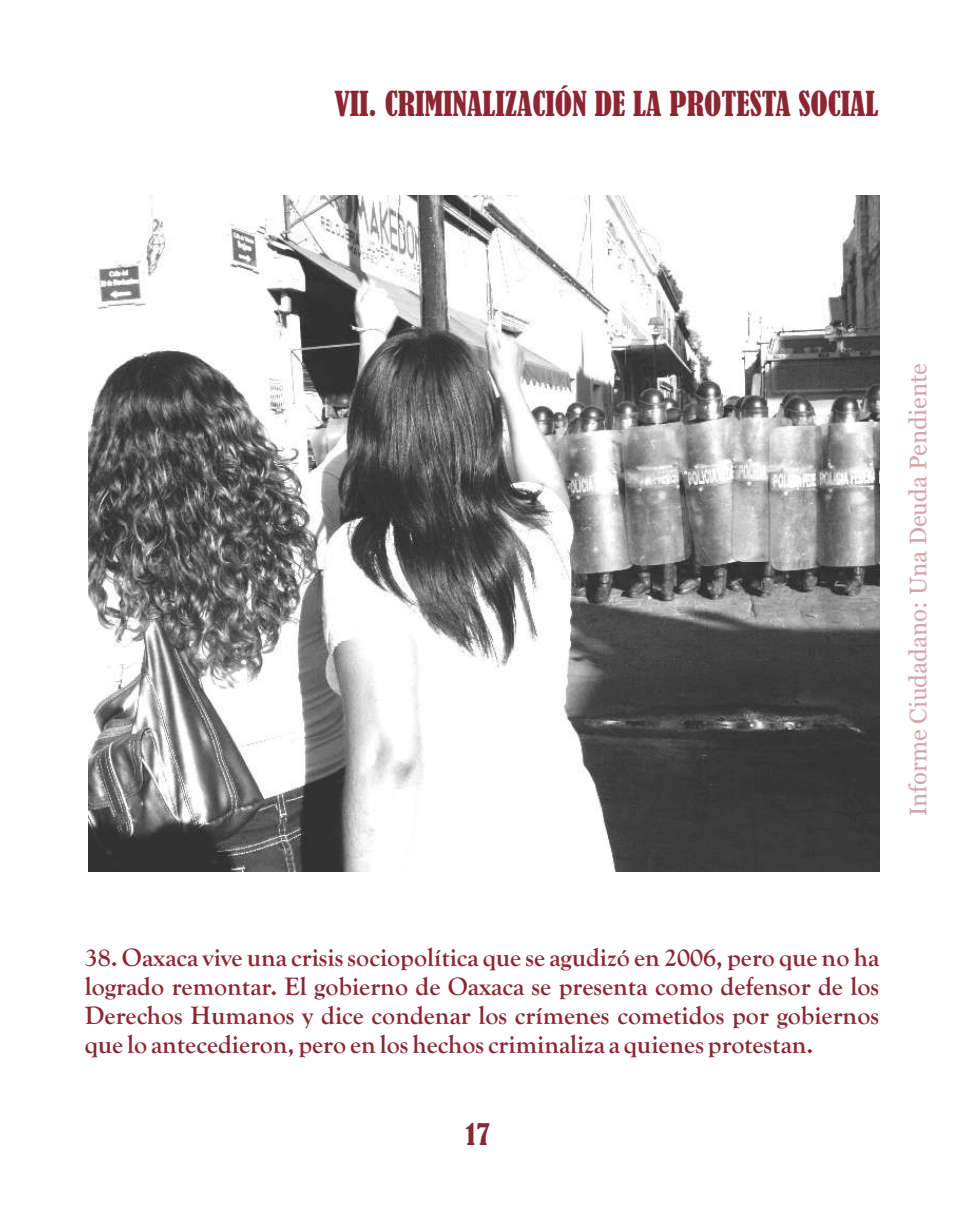
<style>
.page{position:relative;width:964px;height:1219px;background:#fff}
.page>*{position:absolute;margin:0;border:0;box-sizing:border-box;transform-origin:0 0}
.t1{font:condensed 32px "Bernard";color:#8c2633}
.t2{font:condensed 28px "Bernard";color:#8c2633}
.t3{font:700 26px/29.2px "Goudy Old Style T";color:#8c2633;text-align:justify}
.t4{font:24px "Georgia";color:#d1a6ab}
</style>
<div class="page">
<img style="left:89px;top:196px;width:790px;height:675px">
<p class="t1" style="left:334px;top:90px;width:545px">VII. CRIMINALIZACIÓN DE LA PROTESTA SOCIAL</p>
<p class="t4" style="left:908px;top:816px;width:455px;rotate:-90deg">Informe Ciudadano: Una Deuda Pendiente</p>
<p class="t3" style="left:85px;top:942px;width:796px">38. Oaxaca vive una crisis sociopolítica que se agudizó en 2006, pero que no ha logrado remontar. El gobierno de Oaxaca se presenta como defensor de los Derechos Humanos y dice condenar los crímenes cometidos por gobiernos que lo antecedieron, pero en los hechos criminaliza a quienes protestan.</p>
<p class="t2" style="left:466px;top:1123px;width:26px">17</p>
</div>
